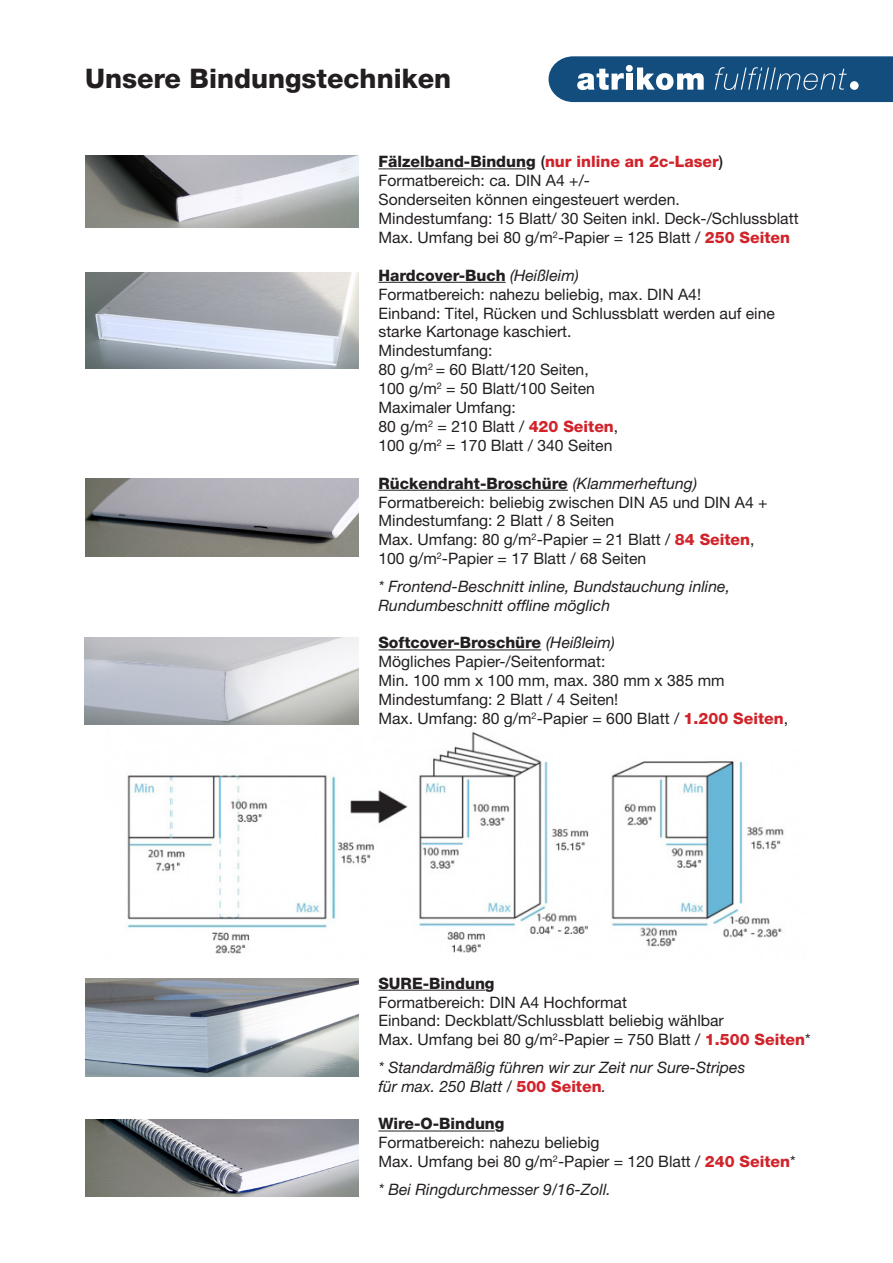
<style>
.page{position:relative;width:893px;height:1263px;background:#fff}
.page>*{position:absolute;margin:0;border:0;box-sizing:border-box;transform-origin:0 0}
.t1{font:800 27px "Helvetica Neue";color:#231f20}
.t2{font:15.75px/18.9px "Helvetica Neue";color:#231f20}
.t3{font:italic 15.75px/18.9px "Helvetica Neue";color:#231f20}
.t4{font:800 15.75px "Helvetica Neue";color:#231f20}
.t5{font:800 15.75px "Helvetica Neue";color:#d1232a}
.s1{color:#231f20}
.s2{font-weight:500;color:#231f20}
.s3{font-weight:800;color:#d1232a}
.s4{font-weight:400;font-style:italic}
.s5{font-family:"Helvetica Neue CE"}
.s6{font-weight:800;font-style:normal;color:#d1232a}
</style>
<div class="page">
<hr style="left:378px;top:168px;width:148px;height:1px;background:#231f20">
<hr style="left:378px;top:282px;width:128px;height:1px;background:#231f20">
<hr style="left:378px;top:490px;width:190px;height:1px;background:#231f20">
<hr style="left:378px;top:649px;width:163px;height:1px;background:#231f20">
<hr style="left:378px;top:990px;width:107px;height:1px;background:#231f20">
<hr style="left:378px;top:1130px;width:117px;height:1px;background:#231f20">
<img style="left:85px;top:155px;width:273px;height:73px">
<img style="left:85px;top:272px;width:274px;height:97px">
<img style="left:85px;top:478px;width:273px;height:78px">
<img style="left:85px;top:637px;width:273px;height:87px">
<img style="left:85px;top:978px;width:274px;height:98px">
<img style="left:85px;top:1119px;width:274px;height:77px">
<svg style="left:549px;top:56px;width:344px;height:46px;background:#33658f"></svg>
<div style="left:850px;top:81px;width:9px;height:9px;background:#fff;border-radius:50%"></div>
<div style="left:626px;top:65px;width:7px;height:7px;background:#fff;border-radius:50%"></div>
<img style="left:126px;top:731px;width:658px;height:223px">
<p class="t1" style="left:85px;top:62px;width:368px">Unsere Bindungstechniken</p>
<p class="t5" style="left:378px;top:152px;width:346px"><span class="s1">Fälzelband-Bindung</span> <span class="s2">(</span>nur inline an 2c-Laser<span class="s2">)</span></p>
<p class="t2" style="left:378px;top:171px;width:213px">Formatbereich: ca. DIN A4 +/-</p>
<p class="t2" style="left:378px;top:190px;width:303px">Sonderseiten können eingesteuert werden.</p>
<p class="t2" style="left:378px;top:209px;width:422px">Mindestumfang: 15 Blatt/ 30 Seiten inkl. Deck-/Schlussblatt</p>
<p class="t2" style="left:378px;top:228px;width:413px">Max. Umfang bei 80 g/m<sup>2</sup>-Papier = 125 Blatt / <span class="s3">250 Seiten</span></p>
<p class="t4" style="left:378px;top:266px;width:202px">Hardcover-Buch <span class="s4">(Heißleim)</span></p>
<p class="t2" style="left:378px;top:284px;width:324px">Formatbereich: nahezu beliebig, max. DIN A4!</p>
<p class="t2" style="left:378px;top:303px;width:398px">Einband: Titel, Rücken und Schlussblatt werden auf eine starke Kartonage kaschiert.</p>
<p class="t2" style="left:378px;top:341px;width:218px">Mindestumfang:<br>80 g/m<sup>2</sup> = 60 Blatt/120 Seiten,<br>100 g/m<sup>2</sup> = 50 Blatt/100 Seiten</p>
<p class="t2" style="left:378px;top:398px;width:241px">Maximaler Umfang:<br>80 g/m<sup>2</sup> = 210 Blatt / <span class="s3">420 Seiten</span>,<br>100 g/m<sup>2</sup> = 170 Blatt / 340 Seiten</p>
<p class="t4" style="left:378px;top:474px;width:320px">Rückendraht-Broschüre <span class="s4">(Klammerheftung)</span></p>
<p class="t2" style="left:378px;top:492px;width:391px">Formatbereich: beliebig zwischen DIN A5 und DIN A4 +</p>
<p class="t2" style="left:378px;top:511px;width:237px">Mindestumfang: 2 Blatt / 8 Seiten</p>
<p class="t2" style="left:378px;top:530px;width:378px">Max. Umfang: 80 g/m<sup>2</sup>-Papier = 21 Blatt / <span class="s3">84 Seiten</span>,<br>100 g/m<sup>2</sup>-Papier = 17 Blatt / 68 Seiten</p>
<p class="t3" style="left:378px;top:576px;width:353px">* Frontend-Beschnitt inline, Bundstauchung inline,<br>Rundumbeschnitt offline möglich</p>
<p class="t4" style="left:378px;top:633px;width:238px">Softcover-Broschüre <span class="s4">(Heißleim)</span></p>
<p class="t2" style="left:378px;top:652px;width:348px">Mögliches Papier-/Seitenformat:<br>Min. 100 mm x 100 mm, max. 380 mm x 385 mm<br>Mindestumfang: 2 Blatt / 4 Seiten!</p>
<p class="t2" style="left:378px;top:709px;width:411px">Max. Umfang: 80 g/m<sup>2</sup>-Papier = 600 Blatt / <span class="s3">1.200 Seiten</span><span class="s5">,</span></p>
<p class="t4" style="left:378px;top:974px;width:118px">SURE-Bindung</p>
<p class="t2" style="left:378px;top:992px;width:250px">Formatbereich: DIN A4 Hochformat</p>
<p class="t2" style="left:378px;top:1011px;width:347px">Einband: Deckblatt/Schlussblatt beliebig wählbar</p>
<p class="t2" style="left:378px;top:1030px;width:434px">Max. Umfang bei 80 g/m<sup>2</sup>-Papier = 750 Blatt / <span class="s3">1.500 Seiten</span>*</p>
<p class="t3" style="left:378px;top:1057px;width:368px">* Standardmäßig führen wir zur Zeit nur Sure-Stripes für max. 250 Blatt / <span class="s6">500 Seiten</span>.</p>
<p class="t4" style="left:378px;top:1114px;width:128px">Wire-O-Bindung</p>
<p class="t2" style="left:378px;top:1133px;width:223px">Formatbereich: nahezu beliebig</p>
<p class="t2" style="left:378px;top:1152px;width:419px">Max. Umfang bei 80 g/m<sup>2</sup>-Papier = 120 Blatt / <span class="s3">240 Seiten</span>*</p>
<p class="t3" style="left:378px;top:1179px;width:234px">* Bei Ringdurchmesser 9/16-Zoll.</p>
</div>
